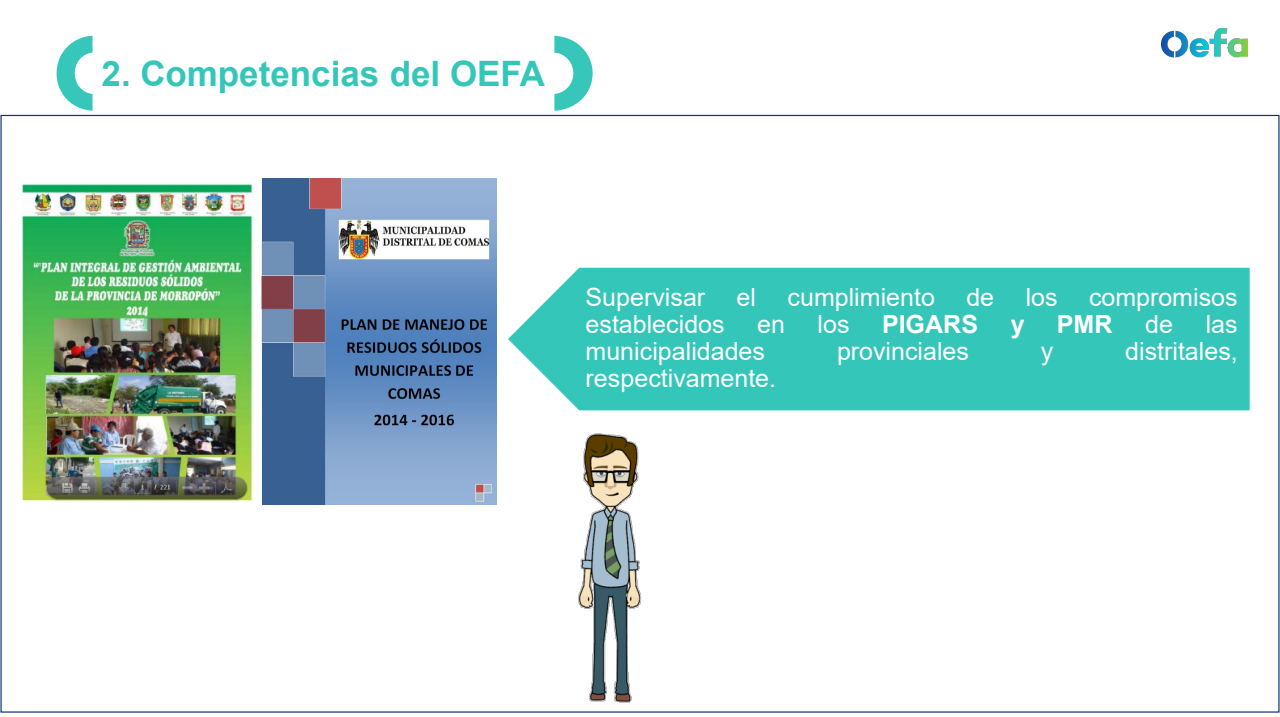
<style>
.page{position:relative;width:1280px;height:717px;background:#fff}
.page>*{position:absolute;margin:0;border:0;box-sizing:border-box;transform-origin:0 0}
.t1{font:700 35px "Arial";color:#35c6ba}
.t2{font:25px "Arial";color:#fefffe}
.t3{font:700 25px "Arial";color:#fefffe}
</style>
<div class="page">
<img style="left:1162px;top:28px;width:86px;height:30px">
<svg style="left:57px;top:36px;width:36px;height:75px"></svg>
<svg style="left:554px;top:36px;width:39px;height:75px"></svg>
<div style="left:508px;top:267px;width:742px;height:144px;background:#35c6ba"></div>
<img style="left:21px;top:183px;width:233px;height:319px">
<img style="left:262px;top:178px;width:234px;height:326px">
<img style="left:496px;top:346px;width:365px;height:357px">
<p class="t1" style="left:101px;top:49px;width:445px">2. Competencias del OEFA</p>
<p class="t2" style="left:585px;top:280px;width:121px">Supervisar</p>
<p class="t2" style="left:737px;top:280px;width:21px">el</p>
<p class="t2" style="left:788px;top:280px;width:149px">cumplimiento</p>
<p class="t2" style="left:966px;top:280px;width:29px">de</p>
<p class="t2" style="left:1026px;top:280px;width:33px">los</p>
<p class="t2" style="left:1089px;top:280px;width:150px">compromisos</p>
<p class="t2" style="left:585px;top:307px;width:141px">establecidos</p>
<p class="t2" style="left:757px;top:307px;width:29px">en</p>
<p class="t2" style="left:818px;top:307px;width:34px">los</p>
<p class="t3" style="left:882px;top:307px;width:98px">PIGARS</p>
<p class="t3" style="left:1011px;top:307px;width:15px">y</p>
<p class="t3" style="left:1057px;top:307px;width:57px">PMR</p>
<p class="t2" style="left:1145px;top:307px;width:29px">de</p>
<p class="t2" style="left:1206px;top:307px;width:34px">las</p>
<p class="t2" style="left:585px;top:334px;width:181px">municipalidades</p>
<p class="t2" style="left:837px;top:334px;width:134px">provinciales</p>
<p class="t2" style="left:1041px;top:334px;width:14px">y</p>
<p class="t2" style="left:1125px;top:334px;width:114px">distritales,</p>
<p class="t2" style="left:585px;top:361px;width:192px">respectivamente.</p>
</div>
